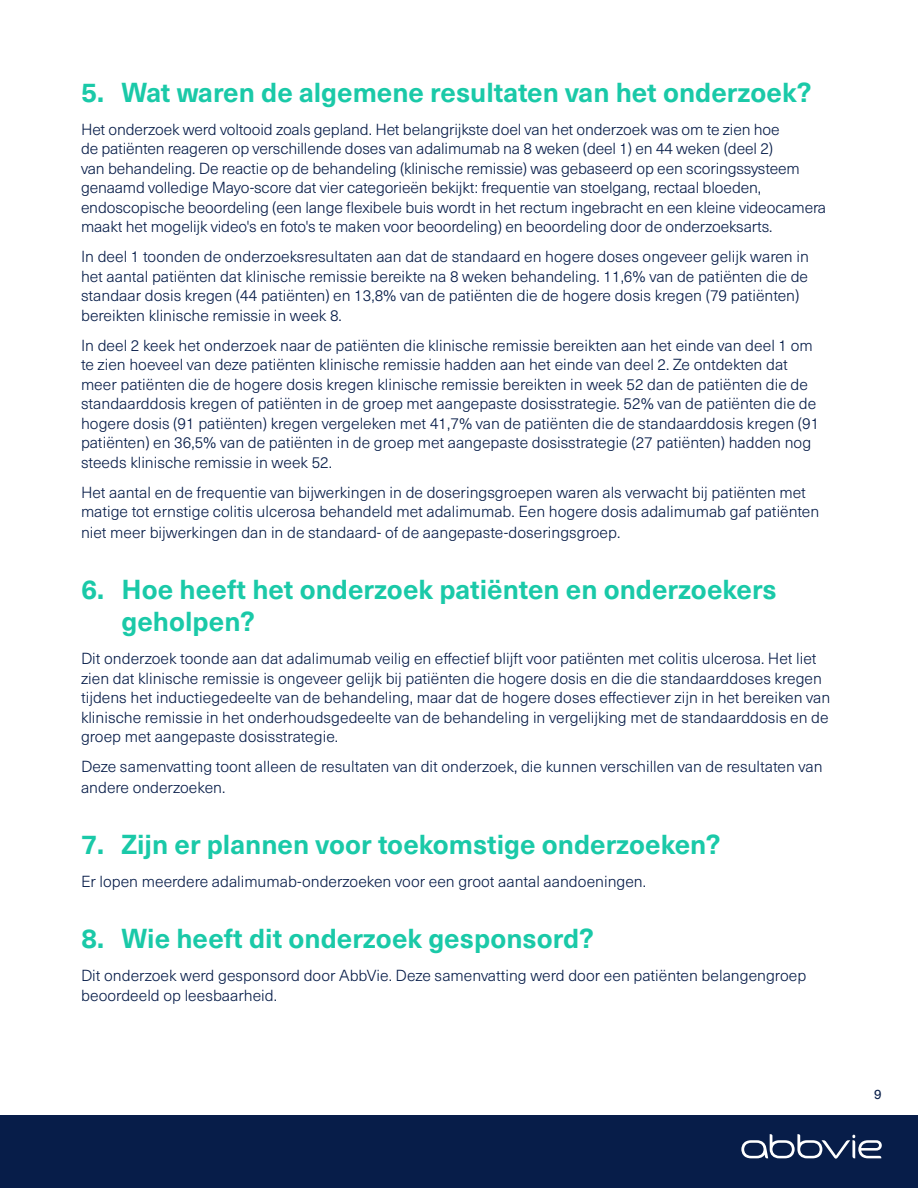
<style>
.page{position:relative;width:918px;height:1188px;background:#fff}
.page>*{position:absolute;margin:0;border:0;box-sizing:border-box;transform-origin:0 0}
.t1{font:700 27px/32.4px "Neue Haas Unica Pro";color:#1ac9a8}
.t2{font:300 15.75px/19.5px "Neue Haas Unica Pro";color:#071d49}
.t3{font:13.5px "Neue Haas Unica Pro";color:#071d49}
</style>
<div class="page">
<div style="left:0;top:1115px;width:918px;height:73px;background:#071d49"></div>
<svg style="left:741px;top:1134px;width:141px;height:25px"></svg>
<h1 class="t1" style="left:81px;top:76px;width:732px">5. Wat waren de algemene resultaten van het onderzoek?</h1>
<p class="t2" style="left:81px;top:120px;width:747px">Het onderzoek werd voltooid zoals gepland. Het belangrijkste doel van het onderzoek was om te zien hoe<br>de patiënten reageren op verschillende doses van adalimumab na 8 weken (deel 1) en 44 weken (deel 2)<br>van behandeling. De reactie op de behandeling (klinische remissie) was gebaseerd op een scoringssysteem genaamd volledige Mayo-score dat vier categorieën bekijkt: frequentie van stoelgang, rectaal bloeden, endoscopische beoordeling (een lange flexibele buis wordt in het rectum ingebracht en een kleine videocamera maakt het mogelijk video's en foto's te maken voor beoordeling) en beoordeling door de onderzoeksarts.</p>
<p class="t2" style="left:81px;top:247px;width:729px">In deel 1 toonden de onderzoeksresultaten aan dat de standaard en hogere doses ongeveer gelijk waren in het aantal patiënten dat klinische remissie bereikte na 8 weken behandeling. 11,6% van de patiënten die de standaar dosis kregen (44 patiënten) en 13,8% van de patiënten die de hogere dosis kregen (79 patiënten) bereikten klinische remissie in week 8.</p>
<p class="t2" style="left:81px;top:336px;width:740px">In deel 2 keek het onderzoek naar de patiënten die klinische remissie bereikten aan het einde van deel 1 om te zien hoeveel van deze patiënten klinische remissie hadden aan het einde van deel 2. Ze ontdekten dat meer patiënten die de hogere dosis kregen klinische remissie bereikten in week 52 dan de patiënten die de standaarddosis kregen of patiënten in de groep met aangepaste dosisstrategie. 52% van de patiënten die de hogere dosis (91 patiënten) kregen vergeleken met 41,7% van de patiënten die de standaarddosis kregen (91 patiënten) en 36,5% van de patiënten in de groep met aangepaste dosisstrategie (27 patiënten) hadden nog steeds klinische remissie in week 52.</p>
<p class="t2" style="left:81px;top:483px;width:740px">Het aantal en de frequentie van bijwerkingen in de doseringsgroepen waren als verwacht bij patiënten met matige tot ernstige colitis ulcerosa behandeld met adalimumab. Een hogere dosis adalimumab gaf patiënten</p>
<p class="t2" style="left:81px;top:523px;width:541px">niet meer bijwerkingen dan in de standaard- of de aangepaste-doseringsgroep.</p>
<h1 class="t1" style="left:122px;top:573px;width:657px;text-indent:-40px">6. Hoe heeft het onderzoek patiënten en onderzoekers geholpen?</h1>
<p class="t2" style="left:81px;top:649px;width:751px">Dit onderzoek toonde aan dat adalimumab veilig en effectief blijft voor patiënten met colitis ulcerosa. Het liet zien dat klinische remissie is ongeveer gelijk bij patiënten die hogere dosis en die die standaarddoses kregen tijdens het inductiegedeelte van de behandeling, maar dat de hogere doses effectiever zijn in het bereiken van klinische remissie in het onderhoudsgedeelte van de behandeling in vergelijking met de standaarddosis en de groep met aangepaste dosisstrategie.</p>
<p class="t2" style="left:81px;top:757px;width:743px;line-height:21px">Deze samenvatting toont alleen de resultaten van dit onderzoek, die kunnen verschillen van de resultaten van andere onderzoeken.</p>
<h1 class="t1" style="left:81px;top:829px;width:641px">7. Zijn er plannen voor toekomstige onderzoeken?</h1>
<p class="t2" style="left:81px;top:872px;width:567px">Er lopen meerdere adalimumab-onderzoeken voor een groot aantal aandoeningen.</p>
<h1 class="t1" style="left:81px;top:923px;width:514px">8. Wie heeft dit onderzoek gesponsord?</h1>
<p class="t2" style="left:81px;top:966px;width:727px">Dit onderzoek werd gesponsord door AbbVie. Deze samenvatting werd door een patiënten belangengroep beoordeeld op leesbaarheid.</p>
<p class="t3" style="left:874px;top:1086px;width:9px">9</p>
</div>
